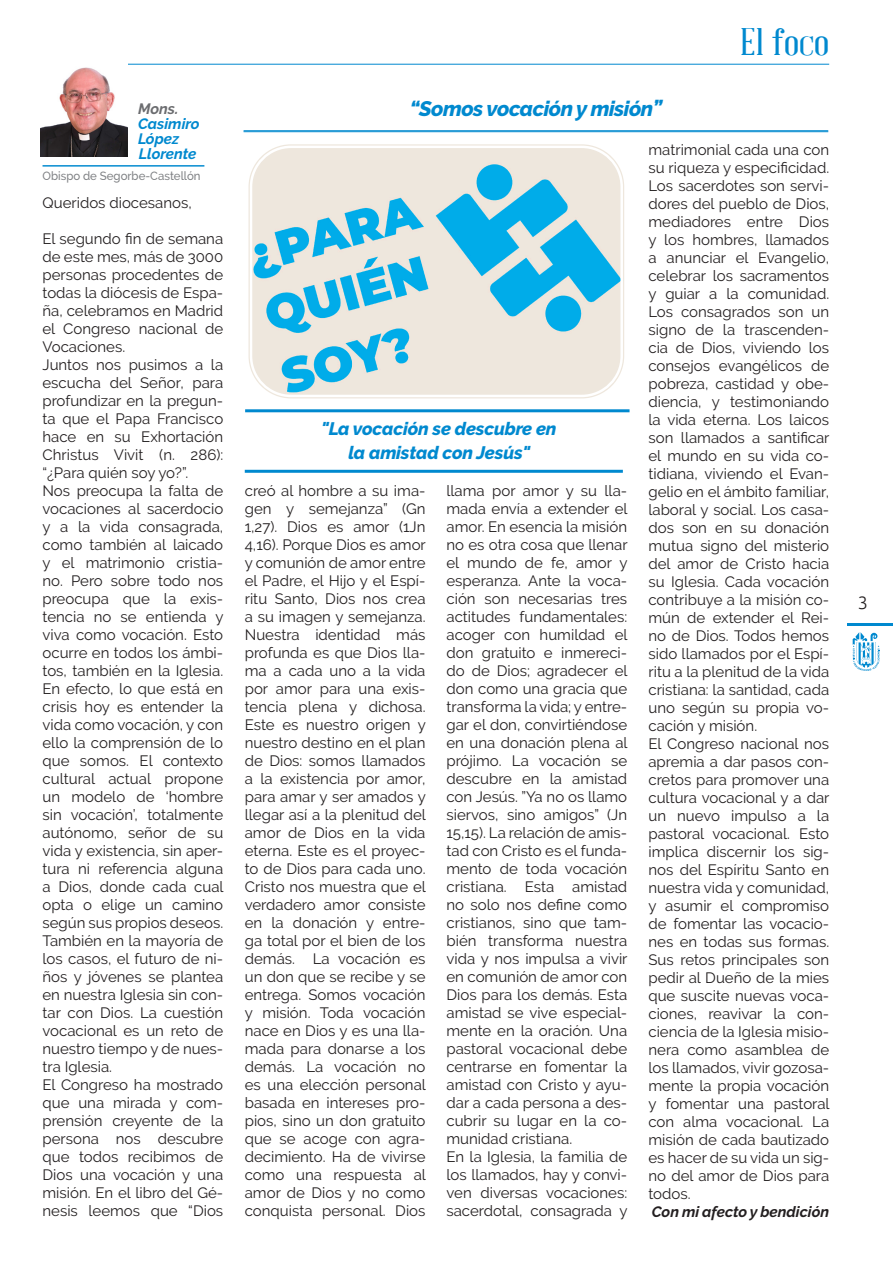
<style>
.page{position:relative;width:893px;height:1263px;background:#fff}
.page>*{position:absolute;margin:0;border:0;box-sizing:border-box;transform-origin:0 0}
.ENTRADILLA{font:37.5px "Abraham Lincoln";color:#0089cf;scale:1.2 1}
.t1{font:italic 800 21px "Raleway";letter-spacing:-.025em;color:#0089cf}
.t2{font:italic 800 18px "Raleway";letter-spacing:-.01em;color:#0089cf}
.t3{font:300 18px "Ubuntu";color:#231f20}
.TEXTO_FINAL{font:15px/18px "Raleway";color:#231f20;text-align:justify}
.ENTRADILLA-2{font:italic 700 15px "Raleway";color:#0089cf}
.TEXTO_FINAL-2{font:italic 700 15px "Raleway";color:#231f20}
.ENTRADILLA-3{font:italic 700 15px "Raleway";color:#6c6d70}
.ENTRADILLA-4{font:500 12px "Raleway";color:#808285;scale:.95 1}
</style>
<div class="page">
<hr style="left:847px;top:624px;width:46px;height:2px;background:#0089cf">
<svg style="left:853px;top:632px;width:26px;height:39px"></svg>
<hr style="left:123px;top:64px;width:706px;height:1px;background:#0089cf">
<hr style="left:43px;top:165px;width:161px;height:2px;background:#0089cf">
<img style="left:40px;top:64px;width:88px;height:93px">
<hr style="left:244px;top:131px;width:584px;height:1px;background:#0089cf">
<hr style="left:244px;top:130px;width:584px;height:1px;background:#0089cf">
<img style="left:249px;top:144px;width:375px;height:254px">
<div style="left:245px;top:141px;width:383px;height:261px;border:2px solid #fff;border-radius:45px"></div>
<div style="left:250px;top:146px;width:373px;height:251px;border:2px solid #fff;border-radius:40px"></div>
<hr style="left:245px;top:409px;width:384px;height:3px;background:#0089cf">
<hr style="left:245px;top:470px;width:378px;height:3px;background:#0089cf">
<p class="ENTRADILLA-3" style="left:138px;top:100px;width:42px">Mons.</p>
<p class="ENTRADILLA-2" style="left:138px;top:115px;width:63px">Casimiro</p>
<p class="ENTRADILLA-2" style="left:138px;top:130px;width:43px">López</p>
<p class="ENTRADILLA-2" style="left:139px;top:145px;width:59px">Llorente</p>
<p class="ENTRADILLA-4" style="left:43px;top:169px;width:168px">Obispo de Segorbe-Castellón</p>
<p class="TEXTO_FINAL" style="left:43px;top:193px;width:151px">Queridos diocesanos,</p>
<p class="TEXTO_FINAL" style="left:43px;top:229px;width:182px">El segundo fin de semana de este mes, más de 3000 personas procedentes de todas la diócesis de Espa&shy;ña, celebramos en Madrid el Congreso nacional de Vocaciones.</p>
<p class="TEXTO_FINAL" style="left:43px;top:355px;width:182px">Juntos nos pusimos a la escucha del Señor, para profundizar en la pregun&shy;ta que el Papa Francisco hace en su Exhortación Christus Vivit (n. 286): “¿Para quién soy yo?”.</p>
<p class="TEXTO_FINAL" style="left:43px;top:481px;width:183px">Nos preocupa la falta de vocaciones al sacerdocio y a la vida consagrada, como también al laicado y el matrimonio cristia&shy;no. Pero sobre todo nos preocupa que la exis&shy;tencia no se entienda y viva como vocación. Esto ocurre en todos los ámbi&shy;tos, también en la Iglesia.<br>En efecto, lo que está en crisis hoy es entender la vida como vocación, y con ello la comprensión de lo que somos. El contexto cultural actual propone un modelo de ‘hombre sin vocación’, totalmente autónomo, señor de su vida y existencia, sin aper&shy;tura ni referencia alguna a Dios, donde cada cual opta o elige un camino según sus propios deseos.<br>También en la mayoría de los casos, el futuro de ni&shy;ños y jóvenes se plantea en nuestra Iglesia sin con&shy;tar con Dios. La cuestión vocacional es un reto de nuestro tiempo y de nues&shy;tra Iglesia.</p>
<p class="TEXTO_FINAL" style="left:43px;top:1075px;width:182px">El Congreso ha mostrado que una mirada y com&shy;prensión creyente de la persona nos descubre que todos recibimos de Dios una vocación y una misión. En el libro del Gé&shy;nesis leemos que “Dios</p>
<p class="t1" style="left:410px;top:96px;width:256px">“Somos vocación y misión”</p>
<p class="ENTRADILLA" style="left:740px;top:22px;width:75px">El foco</p>
<p class="t2" style="left:321px;top:418px;width:237px">"La vocación se descubre en</p>
<p class="t2" style="left:348px;top:442px;width:183px">la amistad con Jesús"</p>
<p class="TEXTO_FINAL" style="left:245px;top:481px;width:183px">creó al hombre a su ima&shy;gen y semejanza” (Gn 1,27). Dios es amor (1Jn 4,16). Porque Dios es amor y comunión de amor entre el Padre, el Hijo y el Espí&shy;ritu Santo, Dios nos crea a su imagen y semejanza.<br>Nuestra identidad más profunda es que Dios lla&shy;ma a cada uno a la vida por amor para una exis&shy;tencia plena y dichosa.<br>Este es nuestro origen y nuestro destino en el plan de Dios: somos llamados a la existencia por amor, para amar y ser amados y llegar así a la plenitud del amor de Dios en la vida eterna. Este es el proyec&shy;to de Dios para cada uno.<br>Cristo nos muestra que el verdadero amor consiste en la donación y entre&shy;ga total por el bien de los demás. La vocación es un don que se recibe y se entrega. Somos vocación y misión. Toda vocación nace en Dios y es una lla&shy;mada para donarse a los demás. La vocación no es una elección personal basada en intereses pro&shy;pios, sino un don gratuito que se acoge con agra&shy;decimiento. Ha de vivirse como una respuesta al amor de Dios y no como conquista personal. Dios</p>
<p class="TEXTO_FINAL" style="left:446px;top:481px;width:183px">llama por amor y su lla&shy;mada envía a extender el amor. En esencia la misión no es otra cosa que llenar el mundo de fe, amor y esperanza. Ante la voca&shy;ción son necesarias tres actitudes fundamentales: acoger con humildad el don gratuito e inmereci&shy;do de Dios; agradecer el don como una gracia que transforma la vida; y entre&shy;gar el don, convirtiéndose en una donación plena al prójimo. La vocación se descubre en la amistad con Jesús. ”Ya no os llamo siervos, sino amigos” (Jn 15,15). La relación de amis&shy;tad con Cristo es el funda&shy;mento de toda vocación cristiana. Esta amistad no solo nos define como cristianos, sino que tam&shy;bién transforma nuestra vida y nos impulsa a vivir en comunión de amor con Dios para los demás. Esta amistad se vive especial&shy;mente en la oración. Una pastoral vocacional debe centrarse en fomentar la amistad con Cristo y ayu&shy;dar a cada persona a des&shy;cubrir su lugar en la co&shy;munidad cristiana.</p>
<p class="TEXTO_FINAL" style="left:446px;top:1147px;width:183px">En la Iglesia, la familia de los llamados, hay y convi&shy;ven diversas vocaciones: sacerdotal, consagrada y</p>
<p class="TEXTO_FINAL" style="left:648px;top:140px;width:183px">matrimonial cada una con su riqueza y especificidad.<br>Los sacerdotes son servi&shy;dores del pueblo de Dios, mediadores entre Dios y los hombres, llamados a anunciar el Evangelio, celebrar los sacramentos y guiar a la comunidad.<br>Los consagrados son un signo de la trascenden&shy;cia de Dios, viviendo los consejos evangélicos de pobreza, castidad y obe&shy;diencia, y testimoniando la vida eterna. Los laicos son llamados a santificar el mundo en su vida co&shy;tidiana, viviendo el Evan&shy;gelio en el ámbito familiar, laboral y social. Los casa&shy;dos son en su donación mutua signo del misterio del amor de Cristo hacia su Iglesia. Cada vocación contribuye a la misión co&shy;mún de extender el Rei&shy;no de Dios. Todos hemos sido llamados por el Espí&shy;ritu a la plenitud de la vida cristiana: la santidad, cada uno según su propia vo&shy;cación y misión.</p>
<p class="TEXTO_FINAL" style="left:648px;top:734px;width:183px">El Congreso nacional nos apremia a dar pasos con&shy;cretos para promover una cultura vocacional y a dar un nuevo impulso a la pastoral vocacional. Esto implica discernir los sig&shy;nos del Espíritu Santo en nuestra vida y comunidad, y asumir el compromiso de fomentar las vocacio&shy;nes en todas sus formas.<br>Sus retos principales son pedir al Dueño de la mies que suscite nuevas voca&shy;ciones, reavivar la con&shy;ciencia de la Iglesia misio&shy;nera como asamblea de los llamados, vivir gozosa&shy;mente la propia vocación y fomentar una pastoral con alma vocacional. La misión de cada bautizado es hacer de su vida un sig&shy;no del amor de Dios para todos.</p>
<p class="TEXTO_FINAL-2" style="left:652px;top:1203px;width:179px">Con mi afecto y bendición</p>
<p class="t3" style="left:858px;top:591px;width:12px">3</p>
</div>
